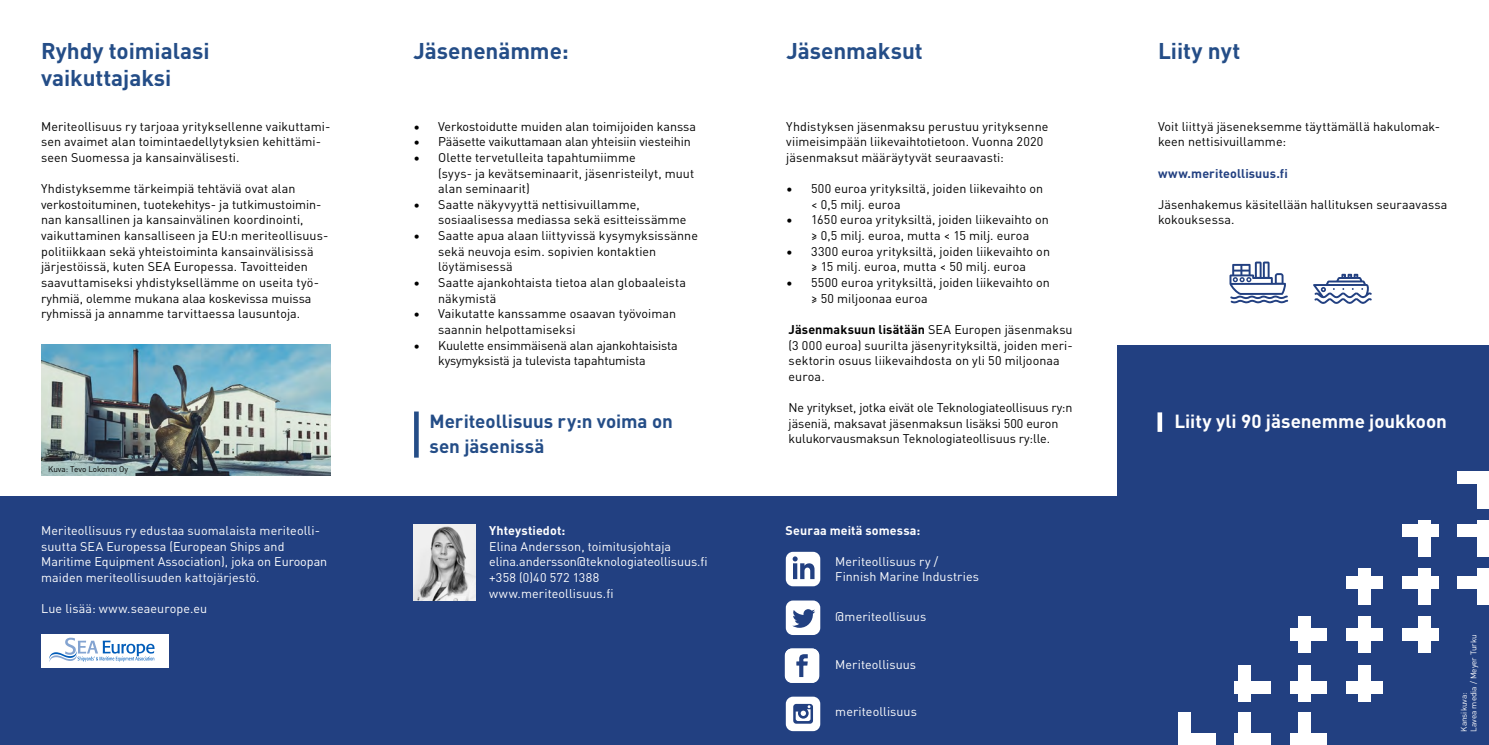
<style>
.page{position:relative;width:1489px;height:745px;background:#fff}
.page>*{position:absolute;margin:0;border:0;box-sizing:border-box;transform-origin:0 0}
.t1{font:700 22.5px/27px "DIN Pro";color:#244d87}
.t2{font:700 18.75px/25px "DIN Pro";color:#244d87}
.t3{font:700 18.75px "DIN Pro";color:#fff}
.t4{font:12.5px/15.6px "DIN Pro";letter-spacing:.005em;color:#000}
.t5{font:12.5px/15.6px "DIN Pro";letter-spacing:.005em;color:#fff}
.t6{font:700 12.5px "DIN Pro";letter-spacing:.01em;color:#fff}
.t7{font:700 12.5px "DIN Pro";letter-spacing:.01em;color:#224081}
.t8{font:8.12px/9.8px "DIN Pro";color:#fff}
.t9{font:8.12px "DIN Pro";letter-spacing:-.005em;color:#000}
.s1{font-weight:700}
</style>
<div class="page">
<div style="left:0;top:496px;width:1488px;height:248px;background:#224081"></div>
<img style="left:41px;top:344px;width:290px;height:131px">
<svg style="left:414px;top:411px;width:4px;height:46px"></svg>
<svg style="left:1229px;top:261px;width:58px;height:42px"></svg>
<svg style="left:1313px;top:273px;width:58px;height:31px"></svg>
<div style="left:41px;top:634px;width:128px;height:33px;background:#fff"></div>
<svg style="left:49px;top:637px;width:105px;height:24px"></svg>
<div style="left:1117px;top:345px;width:371px;height:155px;background:#224081"></div>
<div style="left:1178px;top:733px;width:37px;height:11px;background:#fff"></div>
<div style="left:1178px;top:712px;width:12px;height:32px;background:#fff"></div>
<div style="left:1234px;top:680px;width:37px;height:13px;background:#fff"></div>
<div style="left:1238px;top:664px;width:12px;height:37px;background:#fff"></div>
<div style="left:1234px;top:733px;width:37px;height:11px;background:#fff"></div>
<div style="left:1238px;top:712px;width:12px;height:32px;background:#fff"></div>
<div style="left:1290px;top:680px;width:36px;height:13px;background:#fff"></div>
<div style="left:1298px;top:664px;width:12px;height:37px;background:#fff"></div>
<div style="left:1290px;top:733px;width:36px;height:11px;background:#fff"></div>
<div style="left:1298px;top:712px;width:12px;height:32px;background:#fff"></div>
<div style="left:1345px;top:680px;width:37px;height:13px;background:#fff"></div>
<div style="left:1358px;top:664px;width:12px;height:37px;background:#fff"></div>
<div style="left:1457px;top:471px;width:31px;height:13px;background:#fff"></div>
<div style="left:1477px;top:471px;width:11px;height:37px;background:#fff"></div>
<div style="left:1401px;top:524px;width:37px;height:12px;background:#fff"></div>
<div style="left:1417px;top:519px;width:13px;height:37px;background:#fff"></div>
<div style="left:1457px;top:524px;width:31px;height:12px;background:#fff"></div>
<div style="left:1477px;top:519px;width:11px;height:37px;background:#fff"></div>
<div style="left:1345px;top:576px;width:37px;height:12px;background:#fff"></div>
<div style="left:1358px;top:568px;width:12px;height:36px;background:#fff"></div>
<div style="left:1401px;top:576px;width:37px;height:12px;background:#fff"></div>
<div style="left:1417px;top:568px;width:13px;height:36px;background:#fff"></div>
<div style="left:1457px;top:576px;width:31px;height:12px;background:#fff"></div>
<div style="left:1477px;top:568px;width:11px;height:36px;background:#fff"></div>
<div style="left:1290px;top:628px;width:36px;height:12px;background:#fff"></div>
<div style="left:1298px;top:616px;width:12px;height:37px;background:#fff"></div>
<div style="left:1345px;top:628px;width:37px;height:12px;background:#fff"></div>
<div style="left:1358px;top:616px;width:12px;height:37px;background:#fff"></div>
<div style="left:1401px;top:628px;width:37px;height:12px;background:#fff"></div>
<div style="left:1417px;top:616px;width:13px;height:37px;background:#fff"></div>
<div style="left:1157px;top:412px;width:5px;height:19px;background:#fff"></div>
<img style="left:413px;top:524px;width:62px;height:76px">
<svg style="left:785px;top:551px;width:35px;height:35px"></svg>
<svg style="left:784px;top:648px;width:35px;height:34px"></svg>
<svg style="left:785px;top:600px;width:35px;height:34px"></svg>
<div style="left:785px;top:696px;width:35px;height:34px;background:#fff;border-radius:7px"></div>
<svg style="left:793px;top:703px;width:20px;height:20px"></svg>
<h1 class="t1" style="left:41px;top:35px;width:170px">Ryhdy toimialasi vaikuttajaksi</h1>
<p class="t4" style="left:41px;top:117px;width:291px">Meriteollisuus ry tarjoaa yrityksellenne vaikuttami&shy;sen avaimet alan toimintaedellytyksien kehittämi&shy;seen Suomessa ja kansainvälisesti.</p>
<p class="t4" style="left:41px;top:180px;width:289px">Yhdistyksemme tärkeimpiä tehtäviä ovat alan verkostoituminen, tuotekehitys- ja tutkimustoimin&shy;nan kansallinen ja kansainvälinen koordinointi, vaikuttaminen kansalliseen ja EU:n meriteollisuus&shy;politiikkaan sekä yhteistoiminta kansainvälisissä järjestöissä, kuten SEA Europessa. Tavoitteiden saavuttamiseksi yhdistyksellämme on useita työ&shy;ryhmiä, olemme mukana alaa koskevissa muissa ryhmissä ja annamme tarvittaessa lausuntoja.</p>
<p class="t9" style="left:48px;top:462px;width:81px">Kuva: Tevo Lokomo Oy</p>
<p class="t5" style="left:41px;top:521px;width:287px">Meriteollisuus ry edustaa suomalaista meriteolli&shy;suutta SEA Europessa (European Ships and Maritime Equipment Association), joka on Euroopan maiden meriteollisuuden kattojärjestö.</p>
<p class="t5" style="left:41px;top:599px;width:167px">Lue lisää: www.seaeurope.eu</p>
<h1 class="t1" style="left:413px;top:35px;width:157px">Jäsenenämme:</h1>
<h1 class="t1" style="left:786px;top:35px;width:138px">Jäsenmaksut</h1>
<h1 class="t1" style="left:1157px;top:35px;width:84px">Liity nyt</h1>
<p class="t4" style="left:413px;top:117px;width:284px">• Verkostoidutte muiden alan toimijoiden kanssa</p>
<p class="t4" style="left:413px;top:133px;width:279px">• Pääsette vaikuttamaan alan yhteisiin viesteihin</p>
<p class="t4" style="left:438px;top:149px;width:257px;text-indent:-25px">• Olette tervetulleita tapahtumiimme<br>(syys- ja kevätseminaarit, jäsenristeilyt, muut alan seminaarit)</p>
<p class="t4" style="left:438px;top:195px;width:250px;text-indent:-25px">• Saatte näkyvyyttä nettisivuillamme, sosiaalisessa mediassa sekä esitteissämme</p>
<p class="t4" style="left:438px;top:227px;width:261px;text-indent:-25px">• Saatte apua alaan liittyvissä kysymyksissänne sekä neuvoja esim. sopivien kontaktien löytämisessä</p>
<p class="t4" style="left:438px;top:274px;width:249px;text-indent:-25px">• Saatte ajankohtaista tietoa alan globaaleista näkymistä</p>
<p class="t4" style="left:438px;top:305px;width:239px;text-indent:-25px">• Vaikutatte kanssamme osaavan työvoiman saannin helpottamiseksi</p>
<p class="t4" style="left:413px;top:336px;width:266px;text-align:center">• Kuulette ensimmäisenä alan ajankohtaisista kysymyksistä ja tulevista tapahtumista</p>
<p class="t4" style="left:786px;top:117px;width:263px">Yhdistyksen jäsenmaksu perustuu yrityksenne viimeisimpään liikevaihtotietoon. Vuonna 2020 jäsenmaksut määräytyvät seuraavasti:</p>
<p class="t4" style="left:811px;top:180px;width:233px;text-indent:-25px">• 500 euroa yrityksiltä, joiden liikevaihto on &lt; 0,5 milj. euroa</p>
<p class="t4" style="left:786px;top:211px;width:264px;text-align:center">• 1650 euroa yrityksiltä, joiden liikevaihto on ≥ 0,5 milj. euroa, mutta &lt; 15 milj. euroa</p>
<p class="t4" style="left:786px;top:242px;width:265px;text-align:center">• 3300 euroa yrityksiltä, joiden liikevaihto on ≥ 15 milj. euroa, mutta &lt; 50 milj. euroa</p>
<p class="t4" style="left:811px;top:274px;width:240px;text-indent:-25px">• 5500 euroa yrityksiltä, joiden liikevaihto on ≥ 50 miljoonaa euroa</p>
<p class="t4" style="left:788px;top:320px;width:286px"><span class="s1">Jäsenmaksuun lisätään</span> SEA Europen jäsenmaksu (3 000 euroa) suurilta jäsenyrityksiltä, joiden meri&shy;sektorin osuus liikevaihdosta on yli 50 miljoonaa euroa.</p>
<p class="t4" style="left:788px;top:399px;width:285px">Ne yritykset, jotka eivät ole Teknologiateollisuus ry:n jäseniä, maksavat jäsenmaksun lisäksi 500 euron kulukorvausmaksun Teknologiateollisuus ry:lle.</p>
<p class="t4" style="left:1157px;top:117px;width:284px">Voit liittyä jäseneksemme täyttämällä hakulomak&shy;keen nettisivuillamme:</p>
<p class="t7" style="left:1157px;top:163px;width:131px">www.meriteollisuus.fi</p>
<p class="t4" style="left:1157px;top:195px;width:291px">Jäsenhakemus käsitellään hallituksen seuraavassa kokouksessa.</p>
<h2 class="t2" style="left:429px;top:407px;width:245px">Meriteollisuus ry:n voima on sen jäsenissä</h2>
<h2 class="t3" style="left:1174px;top:406px;width:274px">Liity yli 90 jäsenemme joukkoon</h2>
<p class="t5" style="left:1238px;top:414px;width:225px">saara.hassinen@teknologiateollisuus.fi,</p>
<p class="t6" style="left:489px;top:520px;width:78px">Yhteystiedot:</p>
<p class="t5" style="left:489px;top:537px;width:220px">Elina Andersson, toimitusjohtaja elina.andersson@teknologiateollisuus.fi +358 (0)40 572 1388 www.meriteollisuus.fi</p>
<p class="t6" style="left:785px;top:520px;width:136px">Seuraa meitä somessa:</p>
<p class="t5" style="left:835px;top:552px;width:145px">Meriteollisuus ry /<br>Finnish Marine Industries</p>
<p class="t5" style="left:835px;top:608px;width:92px">@meriteollisuus</p>
<p class="t5" style="left:835px;top:655px;width:82px">Meriteollisuus</p>
<p class="t5" style="left:835px;top:702px;width:83px">meriteollisuus</p>
<p class="t8" style="left:1458px;top:731px;width:99px;rotate:-90deg">Kansikuva:<br>Lavea media / Meyer Turku</p>
</div>
